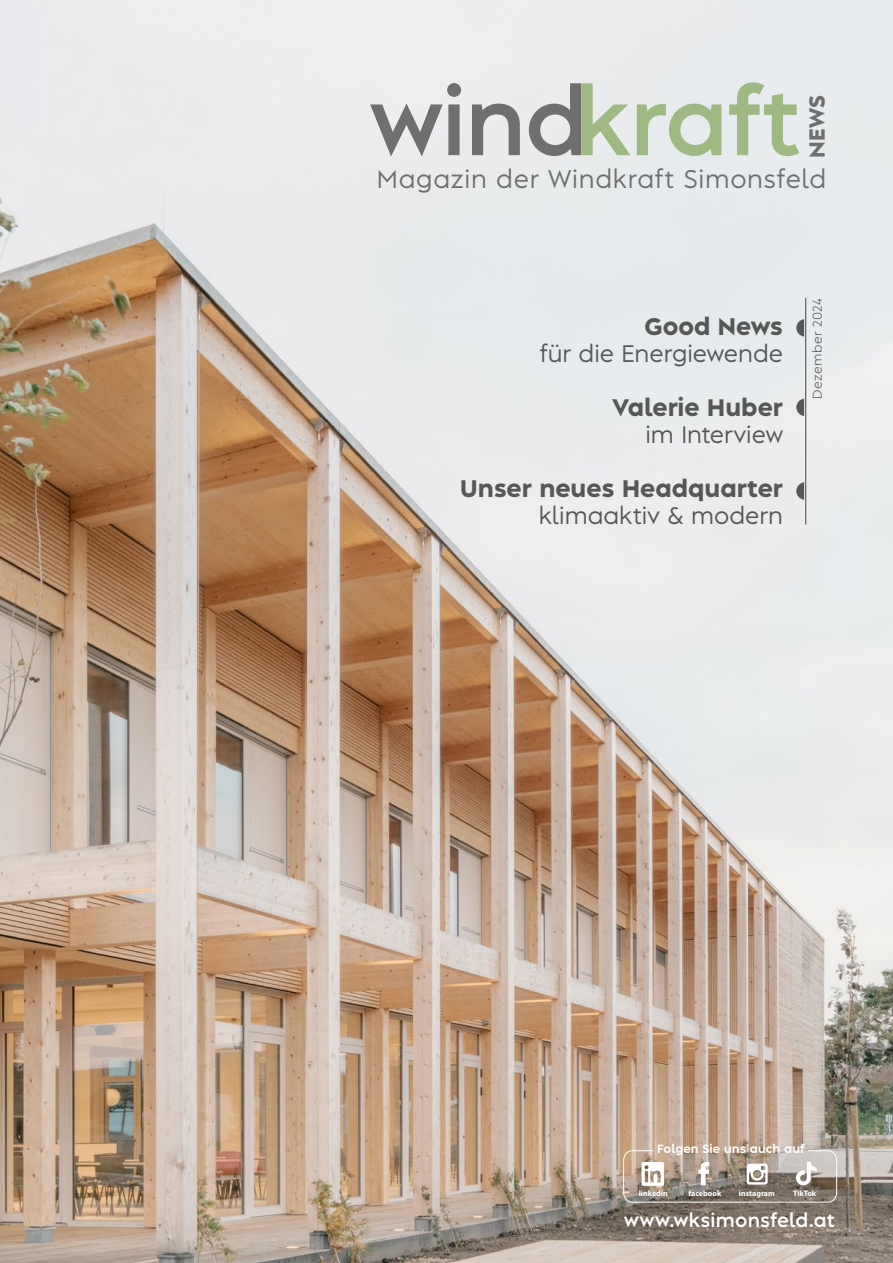
<style>
.page{position:relative;width:893px;height:1263px;background:#fff}
.page>*{position:absolute;margin:0;border:0;box-sizing:border-box;transform-origin:0 0}
.t1{font:600 88.35px "Albula Pro";letter-spacing:-.01em;color:#9fb983}
.t2{font:24px "Albula Pro";letter-spacing:.03em;color:#706f6f}
.t3{font:22.5px "Albula Pro";color:#575756}
.t4{font:800 22.5px "Albula Pro";color:#575756}
.t5{font:800 20.55px "Albula Pro";color:#706f6f}
.t6{font:600 18px "Albula Pro";letter-spacing:.015em;color:#fff}
.t7{font:300 12px "Albula Pro";letter-spacing:.04em;color:#575756}
.t8{font:700 11.25px "Albula Pro";color:#fff}
.t9{font:700 7.95px "Myriad Pro";color:#fff}
.s1{color:#706f6f}
</style>
<div class="page">
<img style="left:0;top:0;width:893px;height:1263px">
<svg style="left:623px;top:1150px;width:214px;height:53px;background:#a79a8e"></svg>
<hr style="left:805px;top:298px;width:1px;height:226px;background:#575756">
<svg style="left:796px;top:319px;width:8px;height:18px"></svg>
<svg style="left:796px;top:399px;width:8px;height:17px"></svg>
<svg style="left:796px;top:482px;width:8px;height:18px"></svg>
<h1 class="t1" style="left:371px;top:47px;width:431px"><span class="s1">wind</span>kraft</h1>
<p class="t2" style="left:377px;top:159px;width:451px">Magazin der Windkraft Simonsfeld</p>
<p class="t5" style="left:799px;top:158px;width:64px;rotate:-90deg">NEWS</p>
<p class="t4" style="left:644px;top:306px;width:140px">Good News</p>
<p class="t3" style="left:540px;top:335px;width:245px">für die Energiewende</p>
<p class="t4" style="left:613px;top:387px;width:172px">Valerie Huber</p>
<p class="t3" style="left:645px;top:416px;width:139px">im Interview</p>
<p class="t4" style="left:460px;top:468px;width:324px">Unser neues Headquarter</p>
<p class="t3" style="left:539px;top:497px;width:246px">klimaaktiv &amp; modern</p>
<p class="t7" style="left:808px;top:398px;width:102px;rotate:-90deg">Dezember 2024</p>
<p class="t8" style="left:657px;top:1139px;width:149px">Folgen Sie uns auch auf</p>
<p class="t9" style="left:639px;top:1188px;width:30px">linkedin</p>
<p class="t9" style="left:689px;top:1188px;width:34px">facebook</p>
<p class="t9" style="left:739px;top:1188px;width:38px">instagram</p>
<p class="t9" style="left:793px;top:1188px;width:25px">TikTok</p>
<p class="t6" style="left:624px;top:1205px;width:212px">www.wksimonsfeld.at</p>
</div>
